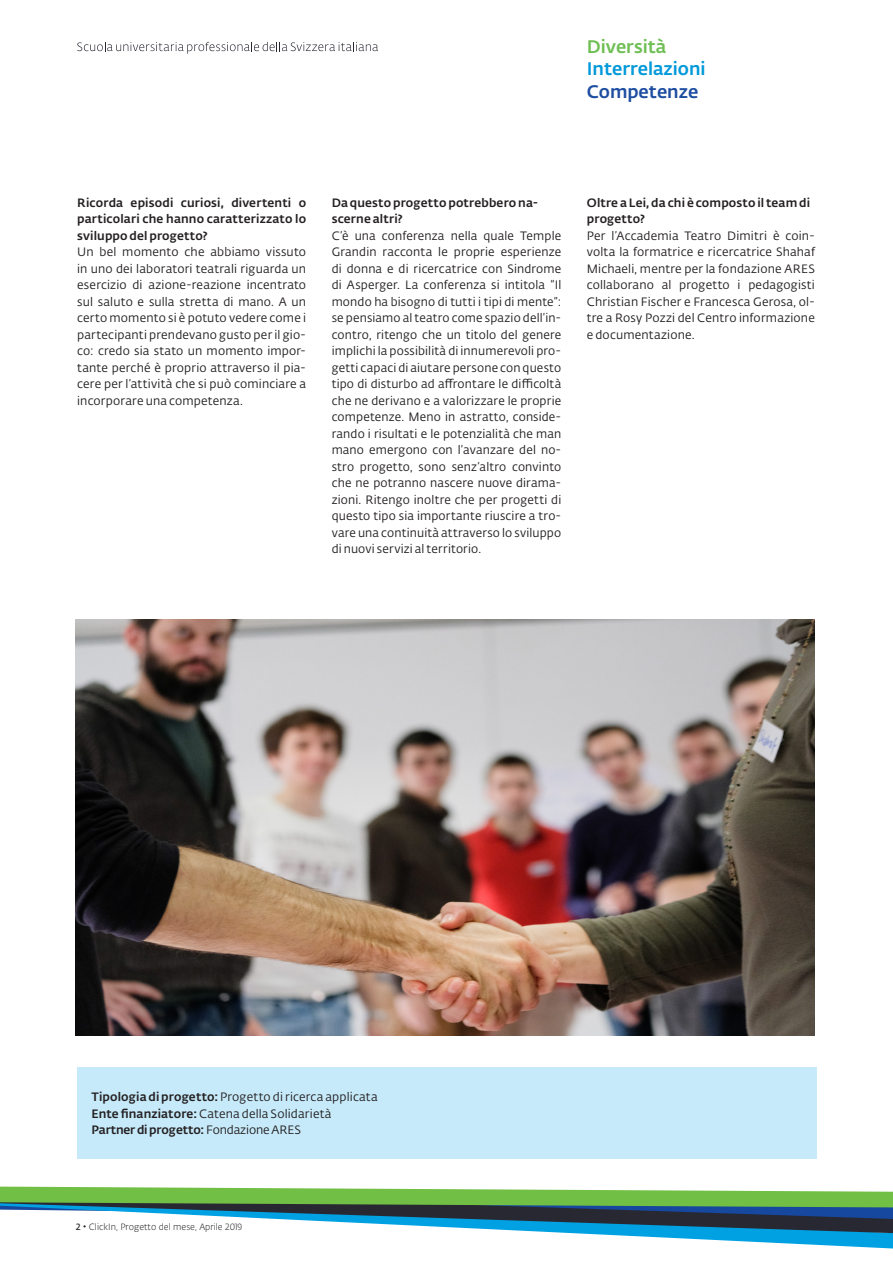
<style>
.page{position:relative;width:893px;height:1263px;background:#fff}
.page>*{position:absolute;margin:0;border:0;box-sizing:border-box;transform-origin:0 0}
.t1{font:500 18px "SUPSI Fedra Sans";color:#0099da}
.t2{font:500 18px "SUPSI Fedra Sans";color:#1e4ea1}
.t3{font:500 18px "SUPSI Fedra Sans";color:#6fbf54}
.t4{font:12px/16.5px "SUPSI Fedra Sans";letter-spacing:.015em;color:#231f20;text-align:justify}
.t5{font:500 12px/16.5px "SUPSI Fedra Sans";letter-spacing:.015em;color:#231f20}
.t6{font:300 9px "SUPSI Fedra Sans";color:#231f20}
.s1{font-weight:500}
.s2{font-weight:600}
.s3{font-size:7.5px}
</style>
<div class="page">
<svg style="left:77px;top:42px;width:301px;height:12px"></svg>
<div style="left:77px;top:1067px;width:739px;height:91px;background:#c6eafa"></div>
<img style="left:76px;top:619px;width:739px;height:416px">
<svg style="left:570px;top:1233px;width:323px;height:15px"></svg>
<svg style="left:0;top:1186px;width:893px;height:47px"></svg>
<h1 class="t3" style="left:587px;top:33px;width:81px">Diversità</h1>
<h1 class="t1" style="left:587px;top:55px;width:120px">Interrelazioni</h1>
<h1 class="t2" style="left:587px;top:78px;width:113px">Competenze</h1>
<p class="t5" style="left:77px;top:194px;width:230px;text-align:justify">Ricorda episodi curiosi, divertenti o particolari che hanno caratterizzato lo sviluppo del progetto?</p>
<p class="t4" style="left:77px;top:244px;width:230px">Un bel momento che abbiamo vissuto in uno dei laboratori teatrali riguarda un esercizio di azione-reazione incentrato sul saluto e sulla stretta di mano. A un certo momento si è potuto vedere come i partecipanti prendevano gusto per il gio&shy;co: credo sia stato un momento impor&shy;tante perché è proprio attraverso il pia&shy;cere per l’attività che si può cominciare a incorporare una competenza.</p>
<p class="t5" style="left:332px;top:194px;width:208px">Da questo progetto potrebbero na&shy;scerne altri?</p>
<p class="t4" style="left:332px;top:227px;width:231px">C’è una conferenza nella quale Temple Grandin racconta le proprie esperienze di donna e di ricercatrice con Sindrome di Asperger. La conferenza si intitola “Il mondo ha bisogno di tutti i tipi di mente”: se pensiamo al teatro come spazio dell’in&shy;contro, ritengo che un titolo del genere implichi la possibilità di innumerevoli pro&shy;getti capaci di aiutare persone con questo tipo di disturbo ad affrontare le difficoltà che ne derivano e a valorizzare le proprie competenze. Meno in astratto, conside&shy;rando i risultati e le potenzialità che man mano emergono con l’avanzare del no&shy;stro progetto, sono senz’altro convinto che ne potranno nascere nuove dirama&shy;zioni. Ritengo inoltre che per progetti di questo tipo sia importante riuscire a tro&shy;vare una continuità attraverso lo sviluppo di nuovi servizi al territorio.</p>
<p class="t5" style="left:587px;top:194px;width:225px">Oltre a Lei, da chi è composto il team di progetto?</p>
<p class="t4" style="left:587px;top:227px;width:230px">Per l’Accademia Teatro Dimitri è coin&shy;volta la formatrice e ricercatrice Shahaf Michaeli, mentre per la fondazione ARES collaborano al progetto i pedagogisti Christian Fischer e Francesca Gerosa, ol&shy;tre a Rosy Pozzi del Centro informazione e documentazione.</p>
<p class="t4" style="left:91px;top:1088px;width:288px;text-align:left"><span class="s1">Tipologia di progetto:</span> Progetto di ricerca applicata<br><span class="s1">Ente finanziatore:</span> Catena della Solidarietà<br><span class="s1">Partner di progetto:</span> Fondazione ARES</p>
<p class="t6" style="left:76px;top:1221px;width:168px"><span class="s2">2</span> <span class="s3">◆</span> ClickIn, Progetto del mese, Aprile 2019</p>
</div>
